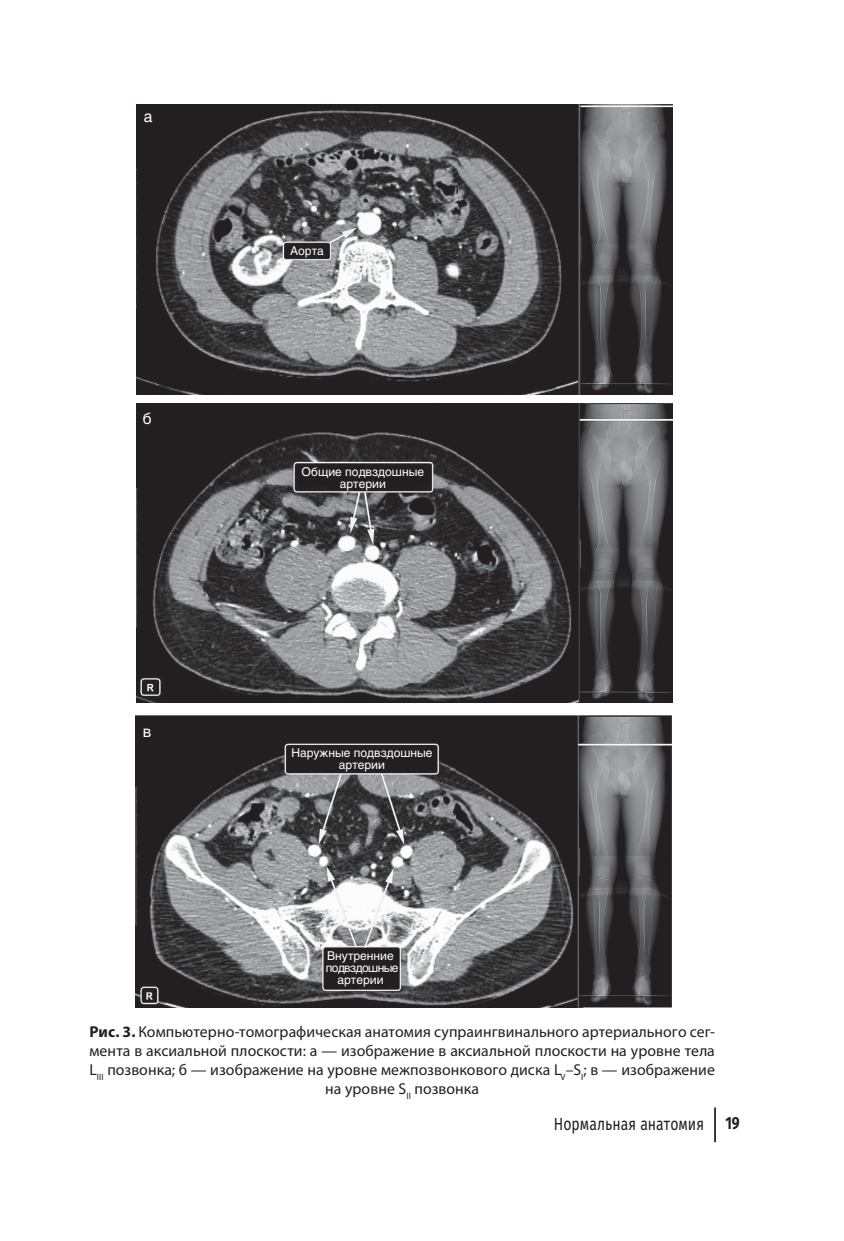
<style>
.page{position:relative;width:844px;height:1241px;background:#fff}
.page>*{position:absolute;margin:0;border:0;box-sizing:border-box;transform-origin:0 0}
.t1{font:17.5px "Fira Sans";color:#231f20;scale:.8 1}
.t2{font:15.75px/18.9px "Myriad Pro";letter-spacing:.005em;color:#231f20;text-align:center}
.t3{font:15.75px "Helios C";color:#fff}
.t4{font:12.08px/12.1px "Helios";color:#fff;text-align:center}
.s1{font-weight:700}
</style>
<div class="page">
<hr style="left:714px;top:1107px;width:1px;height:34px;background:#231f20">
<img style="left:136px;top:104px;width:536px;height:290px">
<img style="left:136px;top:403px;width:536px;height:299px">
<img style="left:135px;top:715px;width:536px;height:292px">
<p class="t3" style="left:144px;top:110px;width:10px">а</p>
<p class="t3" style="left:143px;top:412px;width:10px">б</p>
<p class="t3" style="left:143px;top:725px;width:10px">в</p>
<p class="t4" style="left:290px;top:244px;width:35px">Аорта</p>
<p class="t4" style="left:301px;top:465px;width:124px">Общие подвздошные артерии</p>
<p class="t4" style="left:291px;top:746px;width:143px">Наружные подвздошные артерии</p>
<p class="t4" style="left:326px;top:949px;width:74px">Внутренние подвздошные артерии</p>
<p class="t2" style="left:89px;top:1023px;width:627px"><span class="s1">Рис. 3.</span> Компьютерно-то мографическая анатомия супраингвинального артериального сег&shy;мента в аксиальной плоскости: а — изображение в аксиальной плоскости на уровне тела L<sub>III</sub> позвонка; б — изображение на уровне межпозвонкового диска L<sub>V</sub>–S<sub>I</sub>; в — изображение на уровне S<sub>II</sub> позвонка</p>
<p class="t1" style="left:553px;top:1113px;width:233px">Нормальная анатомия <span class="s1">19</span></p>
</div>
